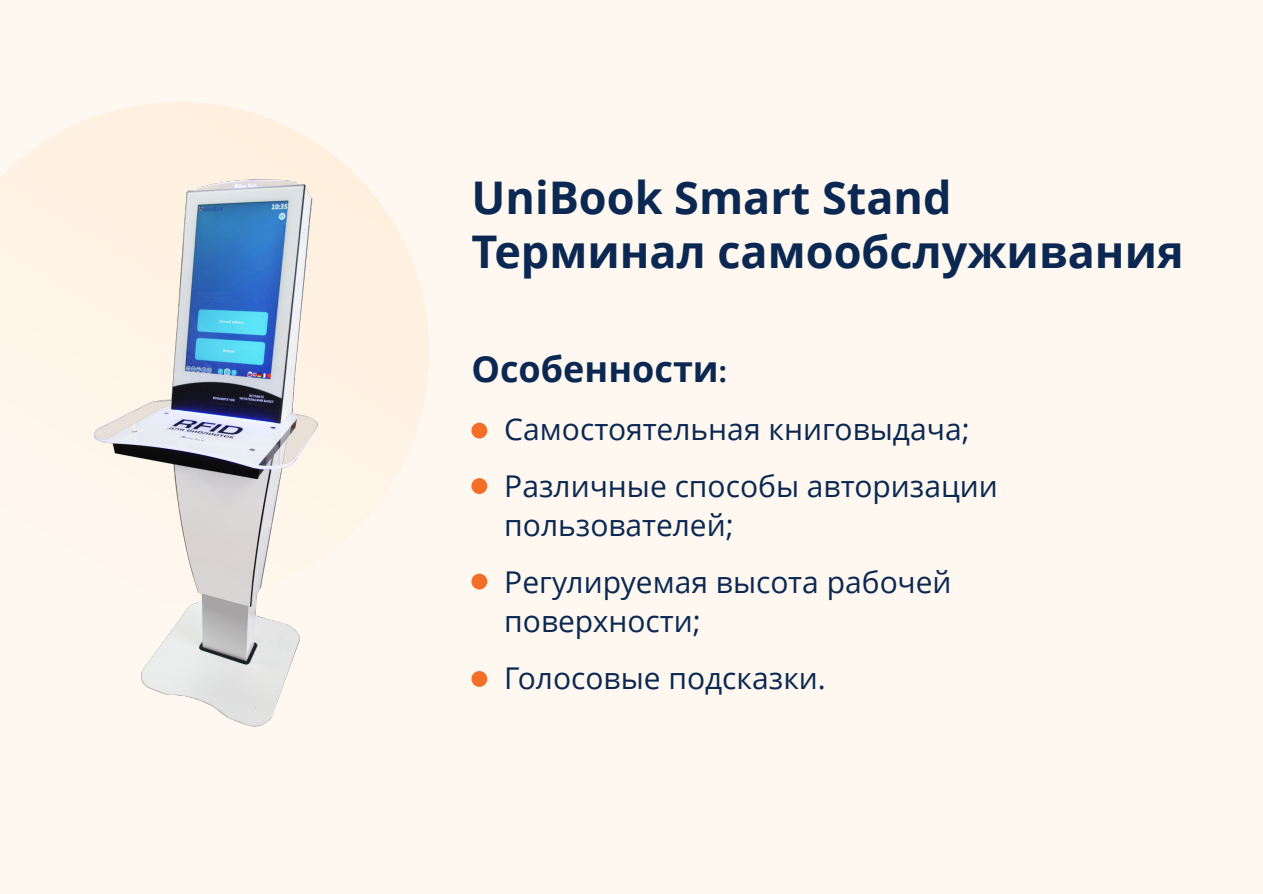
<style>
.page{position:relative;width:1263px;height:894px;background:#fff}
.page>*{position:absolute;margin:0;border:0;box-sizing:border-box;transform-origin:0 0}
.t1{font:700 45px/54px "Open Sans";color:#0b2852}
.t2{font:700 36px "Open Sans";color:#0b2852}
.t3{font:30px/57px "Open Sans";color:#0b2852}
.s1{font-size:28.5px}
</style>
<div class="page">
<div style="left:0;top:0;width:1263px;height:893px;background:#fff8f0"></div>
<svg style="left:0;top:102px;width:429px;height:355px"></svg>
<img style="left:89px;top:160px;width:238px;height:567px">
<div style="left:471px;top:422px;width:16px;height:16px;background:#f36e27;border-radius:50%"></div>
<div style="left:471px;top:478px;width:16px;height:16px;background:#f36e27;border-radius:50%"></div>
<div style="left:471px;top:573px;width:16px;height:16px;background:#f36e27;border-radius:50%"></div>
<div style="left:471px;top:670px;width:16px;height:16px;background:#f36e27;border-radius:50%"></div>
<h1 class="t1" style="left:471px;top:175px;width:714px">UniBook Smart Stand<br>Терминал самообслуживания</h1>
<p class="t2" style="left:471px;top:354px;width:257px">Особенности<span class="s1">:</span></p>
<p class="t3" style="left:504px;top:403px;width:495px">Самостоятельная книговыдача;<br>Различные способы авторизации</p>
<p class="t3" style="left:504px;top:499px;width:449px">пользователей;<br>Регулируемая высота рабочей</p>
<p class="t3" style="left:504px;top:595px;width:323px">поверхности;<br>Голосовые подсказки.</p>
</div>
